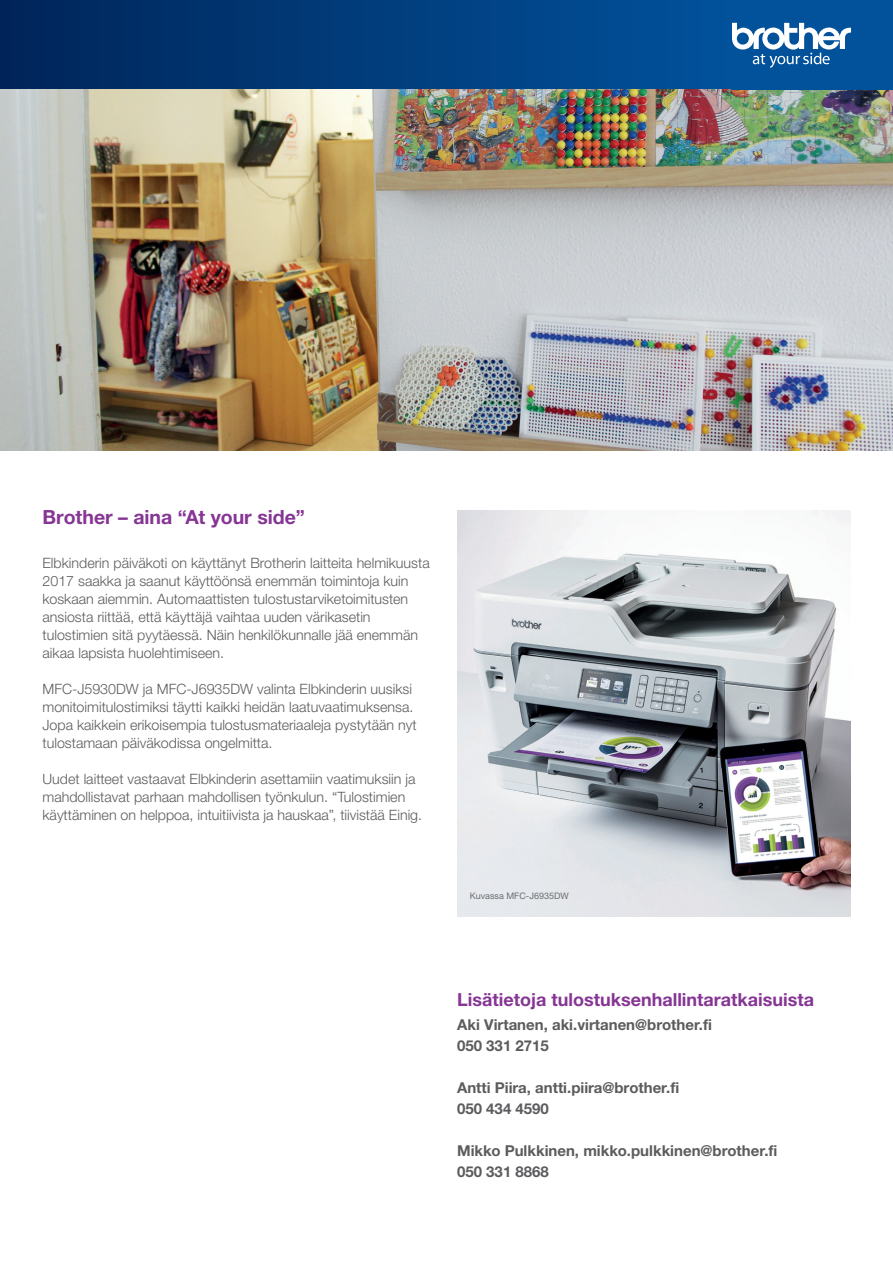
<style>
.page{position:relative;width:893px;height:1263px;background:#fff}
.page>*{position:absolute;margin:0;border:0;box-sizing:border-box;transform-origin:0 0}
.t1{font:700 19.5px "Helvetica Neue LTW1 G";color:#863594}
.t2{font:700 18px "Helvetica Neue LTW1 G";color:#863594}
.t3{font:700 15px/21px "Helvetica Neue LTW1 G";color:#5c5c5f}
.t4{font:300 14.25px/18px "Helvetica Neue LTW1 G";color:#5c5c5f}
.t5{font:9px "Helvetica Neue LTW1 G";color:#6c6d70}
</style>
<div class="page">
<div style="left:0;top:0;width:733px;height:89px;background:linear-gradient(to right,#00255a,#01529c)"></div>
<img style="left:0;top:89px;width:893px;height:362px">
<img style="left:457px;top:510px;width:393px;height:406px">
<div style="left:731px;top:0;width:162px;height:89px;background:#01519b"></div>
<svg style="left:732px;top:23px;width:119px;height:45px"></svg>
<h1 class="t1" style="left:43px;top:505px;width:264px">Brother – aina “At your side”</h1>
<p class="t4" style="left:43px;top:554px;width:389px">Elbkinderin päiväkoti on käyttänyt Brotherin laitteita helmikuusta 2017 saakka ja saanut käyttöönsä enemmän toimintoja kuin koskaan aiemmin. Automaattisten tulostustarviketoimitusten ansiosta riittää, että käyttäjä vaihtaa uuden värikasetin tulostimien sitä pyytäessä. Näin henkilökunnalle jää enemmän aikaa lapsista huolehtimiseen.</p>
<p class="t4" style="left:43px;top:680px;width:376px">MFC-J5930DW ja MFC-J6935DW valinta Elbkinderin uusiksi monitoimitulostimiksi täytti kaikki heidän laatuvaatimuksensa.<br>Jopa kaikkein erikoisempia tulostusmateriaaleja pystytään nyt tulostamaan päiväkodissa ongelmitta.</p>
<p class="t4" style="left:43px;top:770px;width:381px">Uudet laitteet vastaavat Elbkinderin asettamiin vaatimuksiin ja mahdollistavat parhaan mahdollisen työnkulun. “Tulostimien käyttäminen on helppoa, intuitiivista ja hauskaa”, tiivistää Einig.</p>
<p class="t5" style="left:470px;top:891px;width:100px">Kuvassa MFC-J6935DW</p>
<p class="t2" style="left:457px;top:988px;width:358px">Lisätietoja tulostuksenhallintaratkaisuista</p>
<p class="t3" style="left:457px;top:1014px;width:256px">Aki Virtanen, aki.virtanen@brother.fi<br>050 331 2715</p>
<p class="t3" style="left:457px;top:1077px;width:224px">Antti Piira, antti.piira@brother.fi<br>050 434 4590</p>
<p class="t3" style="left:457px;top:1140px;width:322px">Mikko Pulkkinen, mikko.pulkkinen@brother.fi<br>050 331 8868</p>
</div>
